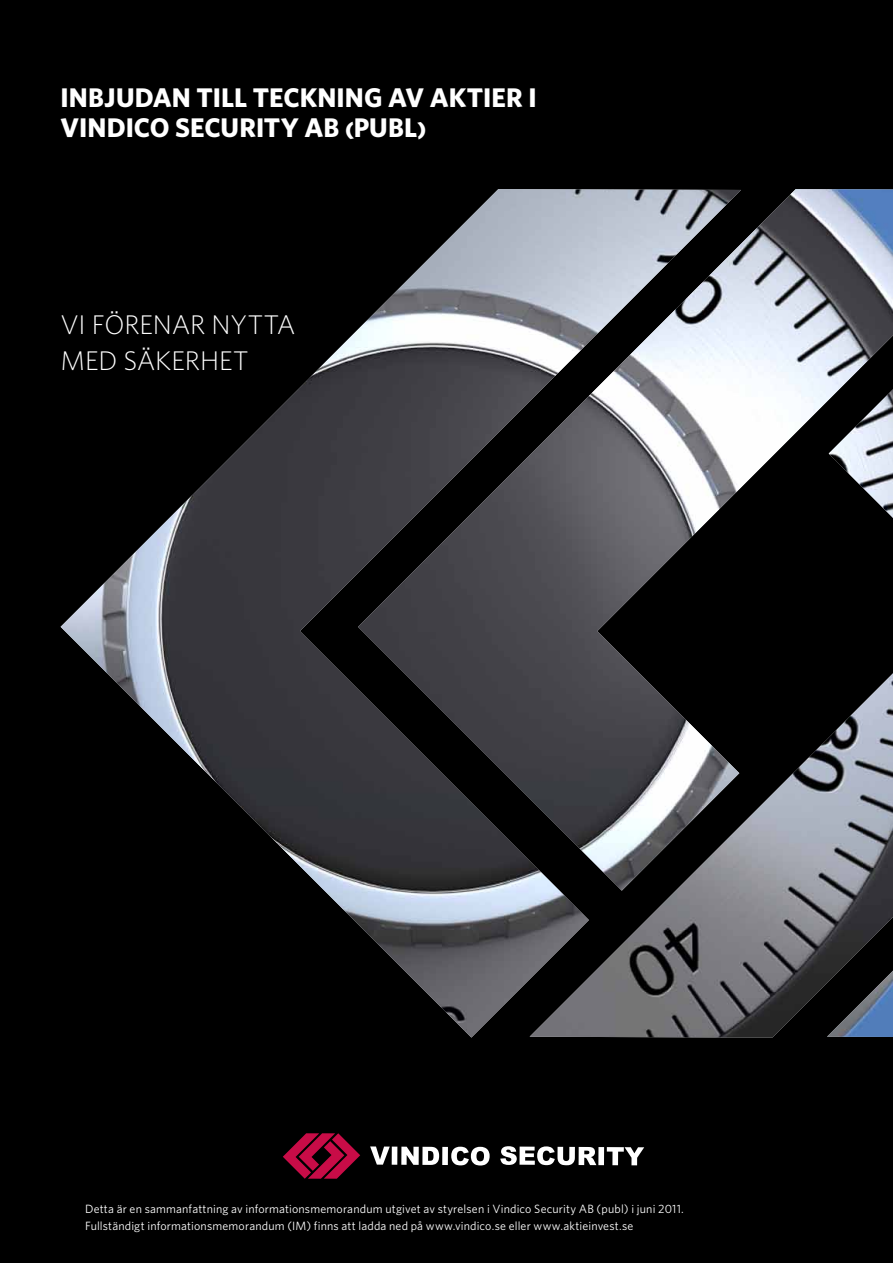
<style>
.page{position:relative;width:893px;height:1263px;background:#000}
.page>*{position:absolute;margin:0;border:0;box-sizing:border-box;transform-origin:0 0}
.t1{font:27px/30px "Whitney HTF Bold SC";color:#fff}
.t2{font:27px/36px "Whitney HTF Light SC";letter-spacing:-.01em;color:#fff}
.t3{font:12px/16.5px "Whitney HTF";letter-spacing:.015em;color:#fff}
</style>
<div class="page">
<img style="left:61px;top:189px;width:832px;height:848px">
<svg style="left:283px;top:1133px;width:77px;height:46px"></svg>
<svg style="left:370px;top:1146px;width:20px;height:19px"></svg>
<div style="left:392px;top:1146px;width:5px;height:19px;background:#fff"></div>
<svg style="left:401px;top:1147px;width:38px;height:18px"></svg>
<div style="left:442px;top:1147px;width:6px;height:18px;background:#fff"></div>
<svg style="left:451px;top:1147px;width:39px;height:18px"></svg>
<svg style="left:500px;top:1146px;width:96px;height:19px"></svg>
<div style="left:598px;top:1147px;width:6px;height:18px;background:#fff"></div>
<svg style="left:607px;top:1147px;width:37px;height:18px"></svg>
<h1 class="t1" style="left:61px;top:81px;width:474px">INBJUDAN TILL TECKNING AV AKTIER I<br>VI NDICO SECURITY AB (PUBL)</h1>
<h1 class="t2" style="left:61px;top:306px;width:236px">VI FÖRENAR NYTTA<br>MED SÄKERHET</h1>
<p class="t3" style="left:85px;top:1200px;width:600px">Detta är en sammanfattning av informationsmemorandum utgivet av styrelsen i Vindico Security AB (publ) i juni 2011.<br>Fullständigt informationsmemorandum (IM) finns att ladda ned på www.vindico.se eller www.aktieinvest.se</p>
</div>
